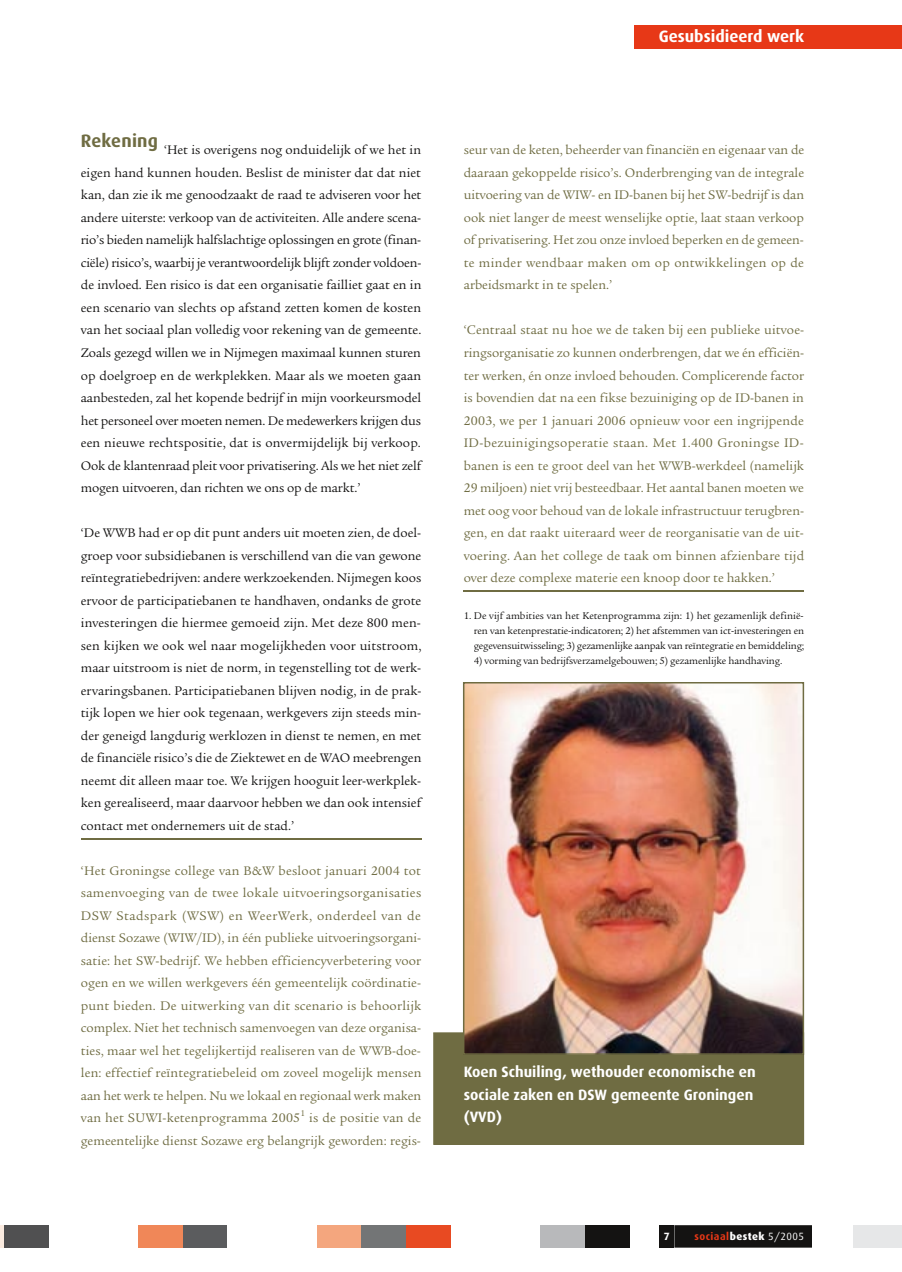
<style>
.page{position:relative;width:902px;height:1272px;background:#fff}
.page>*{position:absolute;margin:0;border:0;box-sizing:border-box;transform-origin:0 0}
.t1{font:700 16.5px "Dax";color:#fff}
.t2{font:700 15px/22.5px "Dax";color:#fff}
.t3{font:13.5px/22.5px "Legacy Serif";letter-spacing:.005em;color:#6f6c42;text-align:justify}
.t4{font:13.5px/22.5px "Legacy Serif";letter-spacing:-.01em;color:#141312;text-align:justify}
.t5{font:10.5px/15px "Legacy Serif";letter-spacing:-.01em;color:#141312;text-align:justify}
.t6{font:700 10.5px "Dax";letter-spacing:.045em;color:#e73817}
.t7{font:700 10.5px "Dax";color:#fff}
.s1{font-weight:800;color:#fff}
.s2{font-weight:400;color:#fff}
</style>
<div class="page">
<hr style="left:0;top:1225px;width:4px;height:22px;background:#fbebe0">
<div style="left:634px;top:26px;width:267px;height:23px;background:#e73817"></div>
<div style="left:4px;top:1225px;width:45px;height:22px;background:#505051"></div>
<div style="left:138px;top:1225px;width:45px;height:22px;background:#f08758"></div>
<div style="left:183px;top:1225px;width:44px;height:22px;background:#5b5c5e"></div>
<div style="left:317px;top:1225px;width:44px;height:22px;background:#f4a67e"></div>
<div style="left:361px;top:1225px;width:45px;height:22px;background:#737576"></div>
<div style="left:406px;top:1225px;width:45px;height:22px;background:#e84a22"></div>
<div style="left:540px;top:1225px;width:45px;height:22px;background:#b8b9bb"></div>
<div style="left:585px;top:1225px;width:44px;height:22px;background:#141312"></div>
<div style="left:674px;top:1225px;width:138px;height:22px;background:#141312"></div>
<div style="left:659px;top:1225px;width:15px;height:22px;background:#141312"></div>
<div style="left:853px;top:1225px;width:48px;height:22px;background:#e6e7e8"></div>
<hr style="left:81px;top:838px;width:340px;height:1px;background:#6f6c42">
<hr style="left:463px;top:590px;width:341px;height:2px;background:#6f6c42">
<div style="left:433px;top:1032px;width:371px;height:112px;background:#6f6c42"></div>
<img style="left:463px;top:682px;width:341px;height:372px">
<p class="t4" style="left:81px;top:139px;width:342px"><sup>Rekening</sup> ‘Het is overigens nog onduidelijk of we het in eigen hand kunnen houden. Beslist de minister dat dat niet kan, dan zie ik me genoodzaakt de raad te adviseren voor het andere uiterste: verkoop van de activiteiten. Alle andere scena&shy;rio’s bieden namelijk halfslachtige oplossingen en grote (finan&shy;ciële) risico’s, waarbij je verantwoordelijk blijft zonder voldoen&shy;de invloed. Een risico is dat een organisatie failliet gaat en in een scenario van slechts op afstand zetten komen de kosten van het sociaal plan volledig voor rekening van de gemeente.<br>Zoals gezegd willen we in Nijmegen maximaal kunnen sturen op doelgroep en de werkplekken. Maar als we moeten gaan aanbesteden, zal het kopende bedrijf in mijn voorkeursmodel het personeel over moeten nemen. De medewerkers krijgen dus een nieuwe rechtspositie, dat is onvermijdelijk bij verkoop.<br>Ook de klantenraad pleit voor privatisering. Als we het niet zelf mogen uitvoeren, dan richten we ons op de markt.’</p>
<p class="t4" style="left:81px;top:521px;width:342px">‘De WWB had er op dit punt anders uit moeten zien, de doel&shy;groep voor subsidiebanen is verschillend van die van gewone reïntegratiebedrijven: andere werkzoekenden. Nijmegen koos ervoor de participatiebanen te handhaven, ondanks de grote investeringen die hiermee gemoeid zijn. Met deze 800 men&shy;sen kijken we ook wel naar mogelijkheden voor uitstroom, maar uitstroom is niet de norm, in tegenstelling tot de werk&shy;ervaringsbanen. Participatiebanen blijven nodig, in de prak&shy;tijk lopen we hier ook tegenaan, werkgevers zijn steeds min&shy;der geneigd langdurig werklozen in dienst te nemen, en met de financiële risico’s die de Ziektewet en de WAO meebrengen neemt dit alleen maar toe. We krijgen hooguit leer-werkplek&shy;ken gerealiseerd, maar daarvoor hebben we dan ook intensief contact met ondernemers uit de stad.’</p>
<p class="t3" style="left:81px;top:859px;width:342px">‘Het Groningse college van B&amp;W besloot januari 2004 tot samenvoeging van de twee lokale uitvoeringsorganisaties DSW Stadspark (WSW) en WeerWerk, onderdeel van de dienst Sozawe (WIW/ID), in één publieke uitvoeringsorgani&shy;satie: het SW-bedrijf. We hebben efficiencyverbetering voor ogen en we willen werkgevers één gemeentelijk coördinatie&shy;punt bieden. De uitwerking van dit scenario is behoorlijk complex. Niet het technisch samenvoegen van deze organisa&shy;ties, maar wel het tegelijkertijd realiseren van de WWB-doe&shy;len: effectief reïntegratiebeleid om zoveel mogelijk mensen aan het werk te helpen. Nu we lokaal en regionaal werk maken van het SUWI-ketenprogramma 2005<sup>1</sup> is de positie van de gemeentelijke dienst Sozawe erg belangrijk geworden: regis-</p>
<p class="t1" style="left:658px;top:27px;width:147px">Gesubsidieerd werk</p>
<p class="t3" style="left:463px;top:139px;width:342px">seur van de keten, beheerder van financiën en eigenaar van de daaraan gekoppelde risico’s. Onderbrenging van de integrale uitvoering van de WIW- en ID-banen bij het SW-bedrijf is dan ook niet langer de meest wenselijke optie, laat staan verkoop of privatisering. Het zou onze invloed beperken en de gemeen&shy;te minder wendbaar maken om op ontwikkelingen op de arbeidsmarkt in te spelen.’</p>
<p class="t3" style="left:463px;top:319px;width:342px">‘Centraal staat nu hoe we de taken bij een publieke uitvoe&shy;ringsorganisatie zo kunnen onderbrengen, dat we én efficiën&shy;ter werken, én onze invloed behouden. Complicerende factor is bovendien dat na een fikse bezuiniging op de ID-banen in 2003, we per 1 januari 2006 opnieuw voor een ingrijpende ID-bezuinigingsoperatie staan. Met 1.400 Groningse ID&shy;banen is een te groot deel van het WWB-werkdeel (namelijk 29 miljoen) niet vrij besteedbaar. Het aantal banen moeten we met oog voor behoud van de lokale infrastructuur terugbren&shy;gen, en dat raakt uiteraard weer de reorganisatie van de uit&shy;voering. Aan het college de taak om binnen afzienbare tijd over deze complexe materie een knoop door te hakken.’</p>
<p class="t5" style="left:473px;top:608px;width:332px;text-indent:-10px">1. De vijf ambities van het Ketenprogramma zijn: 1) het gezamenlijk definië&shy;ren van ketenprestatie-indicatoren; 2) het afstemmen van ict-investeringen en gegevensuitwisseling; 3) gezamenlijke aanpak van reïntegratie en bemiddeling;</p>
<p class="t5" style="left:473px;top:653px;width:310px">4) vorming van bedrijfsverzamelgebouwen; 5) gezamenlijke handhaving.</p>
<p class="t2" style="left:463px;top:1060px;width:293px">Koen Schuiling, wethouder economische en sociale zaken en DSW gemeente Groningen (VVD)</p>
<p class="t7" style="left:663px;top:1229px;width:7px">7</p>
<p class="t6" style="left:694px;top:1229px;width:111px">sociaal<span class="s1">bestek</span> <span class="s2">5/2005</span></p>
</div>
